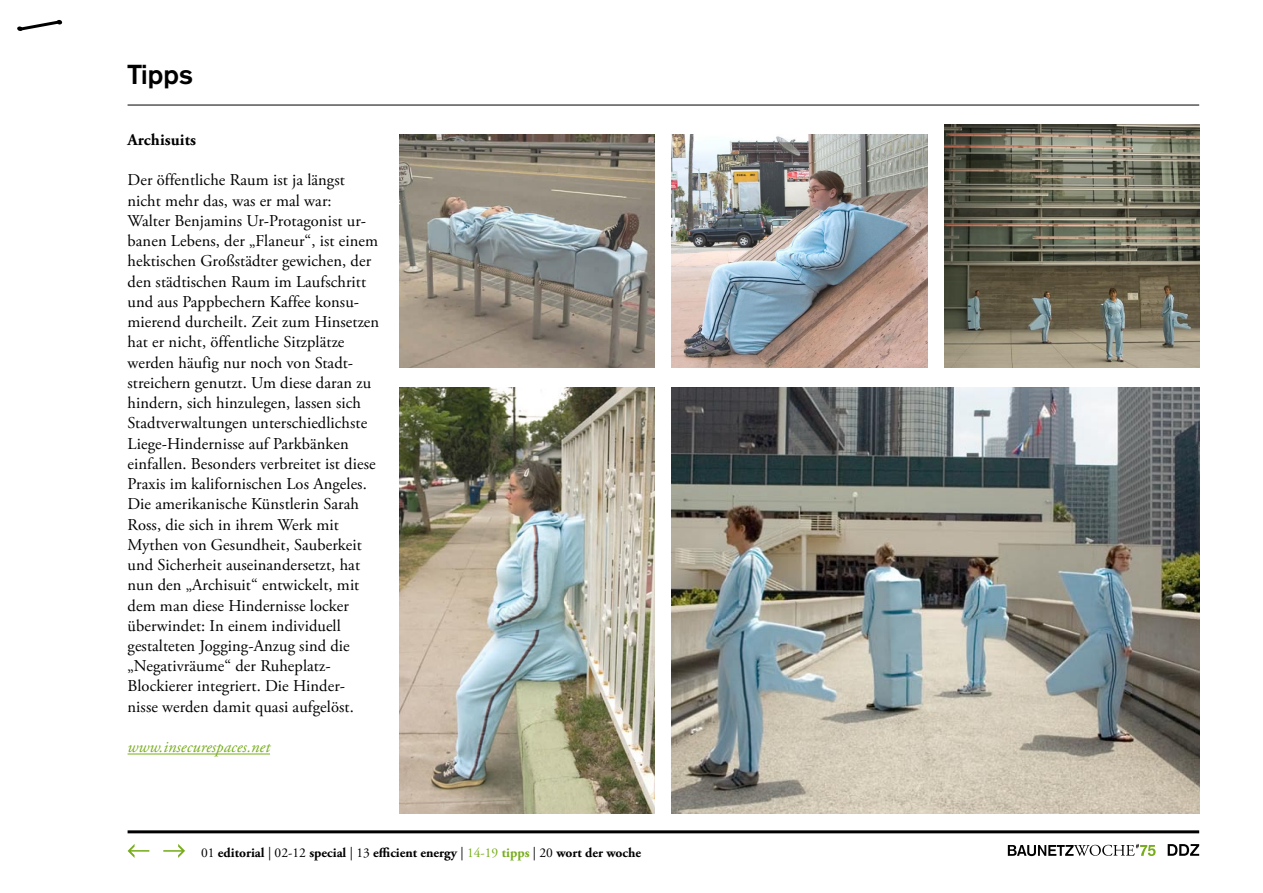
<style>
.page{position:relative;width:1263px;height:893px;background:#fff}
.page>*{position:absolute;margin:0;border:0;box-sizing:border-box;transform-origin:0 0}
.t1{font:700 27px "Akzidenz Grotesk";letter-spacing:.005em;color:#000}
.t2{font:16.5px/20.2px "Adobe Garamond Pro";letter-spacing:.005em;color:#000}
.t3{font:italic 16.5px "Adobe Garamond Pro";letter-spacing:.005em;color:#77ad1c}
.t4{font:700 16.5px "Adobe Garamond Pro";letter-spacing:.005em;color:#000}
.t5{font:700 13.5px "Adobe Garamond Pro";color:#000}
.s1{font-weight:400}
.s2{font-weight:400;color:#77ad1c}
.s3{color:#77ad1c}
</style>
<div class="page">
<svg style="left:17px;top:20px;width:46px;height:11px"></svg>
<hr style="left:128px;top:830px;width:1071px;height:3px;background:#000">
<svg style="left:128px;top:844px;width:21px;height:14px"></svg>
<svg style="left:163px;top:844px;width:22px;height:14px"></svg>
<svg style="left:1168px;top:844px;width:31px;height:12px"></svg>
<svg style="left:1008px;top:844px;width:147px;height:12px"></svg>
<hr style="left:128px;top:105px;width:1071px;height:1px;background:#000">
<hr style="left:128px;top:754px;width:142px;height:1px;background:#77ad1c">
<img style="left:400px;top:388px;width:255px;height:425px">
<img style="left:400px;top:135px;width:255px;height:233px">
<img style="left:944px;top:125px;width:255px;height:243px">
<img style="left:672px;top:135px;width:255px;height:233px">
<img style="left:672px;top:388px;width:527px;height:425px">
<h1 class="t1" style="left:128px;top:59px;width:67px">Tipps</h1>
<p class="t4" style="left:128px;top:130px;width:70px">Archisuits</p>
<p class="t2" style="left:128px;top:171px;width:253px">Der öffentliche Raum ist ja längst nicht mehr das, was er mal war:<br>Walter Benjamins Ur-Protagonist ur&shy;banen Lebens, der „Flaneur“, ist einem hektischen Großstädter gewichen, der den städtischen Raum im Laufschritt und aus Pappbechern Kaffee konsu&shy;mierend durcheilt. Zeit zum Hinsetzen hat er nicht, öffentliche Sitzplätze werden häufig nur noch von Stadt&shy;streichern genutzt. Um diese daran zu hindern, sich hinzulegen, lassen sich Stadtverwaltungen unterschiedlichste Liege-Hindernisse auf Parkbänken einfallen. Besonders verbreitet ist diese Praxis im kalifornischen Los Angeles.<br>Die amerikanische Künstlerin Sarah Ross, die sich in ihrem Werk mit Mythen von Gesundheit, Sauberkeit und Sicherheit auseinandersetzt, hat nun den „Archisuit“ entwickelt, mit dem man diese Hindernisse locker überwindet: In einem individuell gestalteten Jogging-Anzug sind die „Negativräume“ der Ruheplatz-Blockierer integriert. Die Hinder&shy;nisse werden damit quasi aufgelöst.</p>
<p class="t3" style="left:128px;top:737px;width:144px">www.insecurespaces.net</p>
<p class="t5" style="left:201px;top:845px;width:442px"><span class="s1">01</span> editorial <span class="s1">| 02-12</span> special <span class="s1">| 13</span> efficient energy <span class="s1">|</span> <span class="s2">14-19</span> <span class="s3">tipps</span> <span class="s1">| 20</span> wort der woche</p>
</div>
